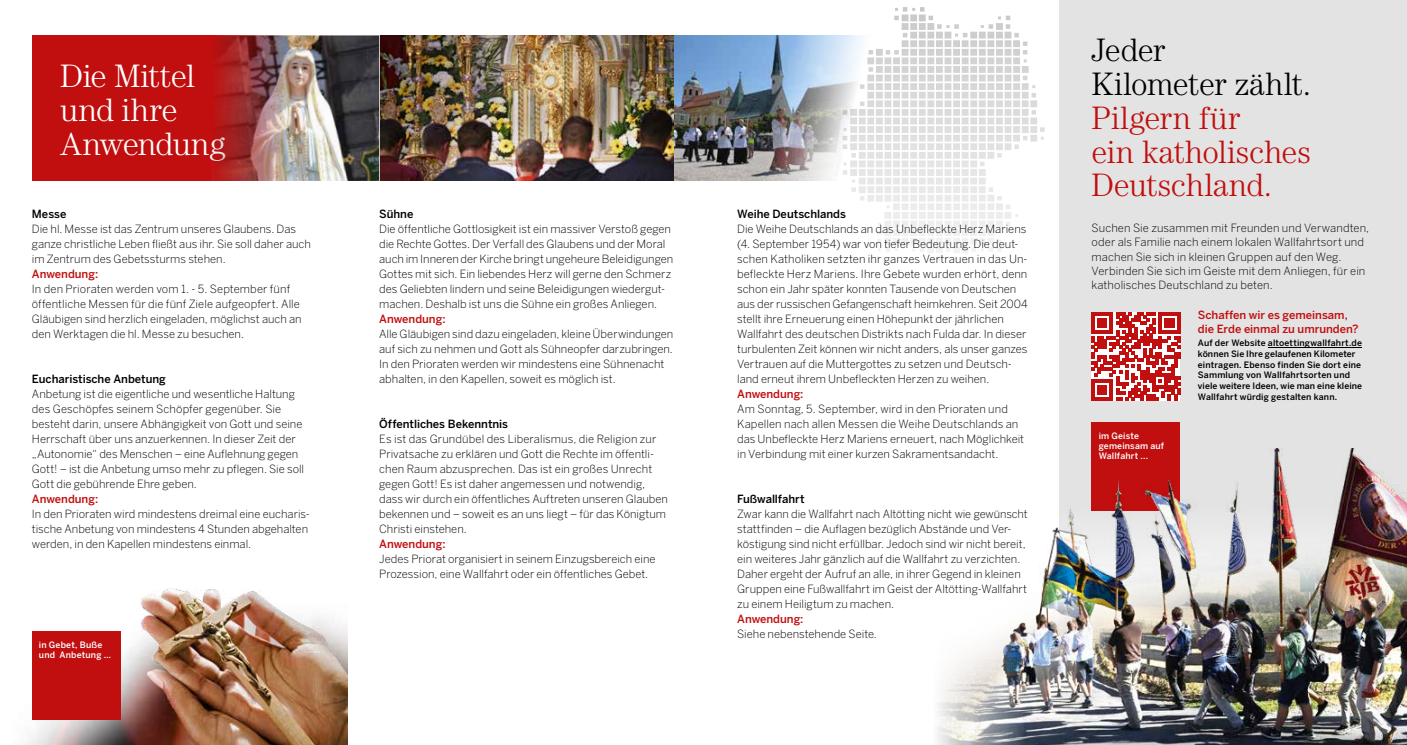
<style>
.page{position:relative;width:1407px;height:745px;background:#fff}
.page>*{position:absolute;margin:0;border:0;box-sizing:border-box;transform-origin:0 0}
.t1{font:300 32.5px/33.8px "Century";color:#c10e0e}
.t2{font:300 32.5px/33.8px "Century";letter-spacing:-.015em;color:#fff}
.t3{font:300 32.5px/33.8px "Century";letter-spacing:-.015em;color:#000}
.t4{font:300 11.25px/15px "Benton Sans";color:#000}
.t5{font:500 11.25px/13.8px "Benton Sans";color:#c10e0e}
.t6{font:500 11.25px "Benton Sans";color:#000}
.t7{font:500 8.75px/10.6px "Benton Sans";letter-spacing:.015em;color:#000}
.t8{font:500 8.75px/10px "Benton Sans";letter-spacing:.015em;color:#fff}
</style>
<div class="page">
<img style="left:28px;top:0;width:1379px;height:744px">
<h1 class="t2" style="left:60px;top:59px;width:167px">Die Mittel und ihre<br>Anwendung</h1>
<p class="t6" style="left:32px;top:207px;width:36px">Messe</p>
<p class="t4" style="left:32px;top:221px;width:280px">Die hl. Messe ist das Zentrum unseres Glaubens. Das ganze christliche Leben fließt aus ihr. Sie soll daher auch im Zentrum des Gebetssturms stehen.</p>
<p class="t5" style="left:32px;top:266px;width:68px">Anwendung:</p>
<p class="t4" style="left:32px;top:281px;width:271px">In den Prioraten werden vom 1. - 5. September fünf öffentliche Messen für die fünf Ziele aufgeopfert. Alle Gläubigen sind herzlich eingeladen, möglichst auch an den Werktagen die hl. Messe zu besuchen.</p>
<p class="t6" style="left:32px;top:372px;width:135px">Eucharistische Anbetung</p>
<p class="t4" style="left:32px;top:386px;width:274px">Anbetung ist die eigentliche und wesentliche Haltung des Geschöpfes seinem Schöpfer gegenüber. Sie besteht darin, unsere Abhängigkeit von Gott und seine Herrschaft über uns anzuerkennen. In dieser Zeit der „Autonomie“ des Menschen – eine Auflehnung gegen Gott! – ist die Anbetung umso mehr zu pflegen. Sie soll Gott die gebührende Ehre geben.</p>
<p class="t5" style="left:32px;top:491px;width:68px">Anwendung:</p>
<p class="t4" style="left:32px;top:506px;width:279px">In den Prioraten wird mindestens dreimal eine eucharis&shy;tische Anbetung von mindestens 4 Stunden abgehalten werden, in den Kapellen mindestens einmal.</p>
<p class="t8" style="left:39px;top:639px;width:74px">in Gebet, Buße und Anbetung …</p>
<p class="t6" style="left:379px;top:207px;width:36px">Sühne</p>
<p class="t4" style="left:379px;top:221px;width:296px">Die öffentliche Gottlosigkeit ist ein massiver Verstoß gegen die Rechte Gottes. Der Verfall des Glaubens und der Moral auch im Inneren der Kirche bringt ungeheure Beleidigungen Gottes mit sich. Ein liebendes Herz will gerne den Schmerz des Geliebten lindern und seine Beleidigungen wiedergut&shy;machen. Deshalb ist uns die Sühne ein großes Anliegen.</p>
<p class="t5" style="left:379px;top:311px;width:68px">Anwendung:</p>
<p class="t4" style="left:379px;top:326px;width:296px">Alle Gläubigen sind dazu eingeladen, kleine Überwindungen auf sich zu nehmen und Gott als Sühneopfer darzubringen.<br>In den Prioraten werden wir mindestens eine Sühnenacht abhalten, in den Kapellen, soweit es möglich ist.</p>
<p class="t6" style="left:379px;top:417px;width:130px">Öffentliches Bekenntnis</p>
<p class="t4" style="left:379px;top:431px;width:290px">Es ist das Grundübel des Liberalismus, die Religion zur Privatsache zu erklären und Gott die Rechte im öffentli&shy;chen Raum abzusprechen. Das ist ein großes Unrecht gegen Gott! Es ist daher angemessen und notwendig, dass wir durch ein öffentliches Auftreten unseren Glauben bekennen und – soweit es an uns liegt – für das Königtum Christi einstehen.</p>
<p class="t5" style="left:379px;top:536px;width:68px">Anwendung:</p>
<p class="t4" style="left:379px;top:551px;width:278px">Jedes Priorat organisiert in seinem Einzugsbereich eine<br>Prozession, eine Wallfahrt oder ein öffentliches Gebet.</p>
<p class="t6" style="left:737px;top:207px;width:110px">Weihe Deutschlands</p>
<p class="t4" style="left:737px;top:221px;width:292px">Die Weihe Deutschlands an das Unbefleckte Herz Mariens (4. September 1954) war von tiefer Bedeutung. Die deut&shy;schen Katholiken setzten ihr ganzes Vertrauen in das Un&shy;befleckte Herz Mariens. Ihre Gebete wurden erhört, denn schon ein Jahr später konnten Tausende von Deutschen aus der russischen Gefangenschaft heimkehren. Seit 2004 stellt ihre Erneuerung einen Höhepunkt der jährlichen Wallfahrt des deutschen Distrikts nach Fulda dar. In dieser turbulenten Zeit können wir nicht anders, als unser ganzes Vertrauen auf die Muttergottes zu setzen und Deutsch&shy;land erneut ihrem Unbefleckten Herzen zu weihen.</p>
<p class="t5" style="left:737px;top:386px;width:68px">Anwendung:</p>
<p class="t4" style="left:737px;top:401px;width:289px">Am Sonntag, 5. September, wird in den Prioraten und Kapellen nach allen Messen die Weihe Deutschlands an das Unbefleckte Herz Mariens erneuert, nach Möglichkeit in Verbindung mit einer kurzen Sakramentsandacht.</p>
<p class="t6" style="left:737px;top:492px;width:69px">Fußwallfahrt</p>
<p class="t4" style="left:737px;top:506px;width:292px">Zwar kann die Wallfahrt nach Altötting nicht wie gewünscht stattfinden – die Auflagen bezüglich Abstände und Ver&shy;köstigung sind nicht erfüllbar. Jedoch sind wir nicht bereit, ein weiteres Jahr gänzlich auf die Wallfahrt zu verzichten.<br>Daher ergeht der Aufruf an alle, in ihrer Gegend in kleinen Gruppen eine Fußwallfahrt im Geist der Altötting-Wallfahrt zu einem Heiligtum zu machen.</p>
<p class="t5" style="left:737px;top:611px;width:68px">Anwendung:</p>
<p class="t4" style="left:737px;top:626px;width:141px">Siehe nebenstehende Seite.</p>
<h1 class="t3" style="left:1091px;top:33px;width:221px">Jeder<br>Kilometer zählt.</h1>
<h1 class="t1" style="left:1091px;top:100px;width:221px">Pilgern für<br>ein katholisches<br>Deutschland.</h1>
<p class="t4" style="left:1091px;top:220px;width:279px;line-height:14.4px">Suchen Sie zusammen mit Freunden und Verwandten, oder als Familie nach einem lokalen Wallfahrtsort und machen Sie sich in kleinen Gruppen auf den Weg.<br>Verbinden Sie sich im Geiste mit dem Anliegen, für ein katholisches Deutschland zu beten.</p>
<p class="t5" style="left:1198px;top:308px;width:162px">Schaffen wir es gemeinsam, die Erde einmal zu umrunden?</p>
<p class="t7" style="left:1198px;top:337px;width:166px">Auf der Website altoettingwallfahrt.de können Sie Ihre gelaufenen Kilometer eintragen. Ebenso finden Sie dort eine Sammlung von Wallfahrtsorten und viele weitere Ideen, wie man eine kleine Wallfahrt würdig gestalten kann.</p>
<p class="t8" style="left:1098px;top:430px;width:67px">im Geiste gemeinsam auf<br>Wallfahrt ...</p>
</div>
